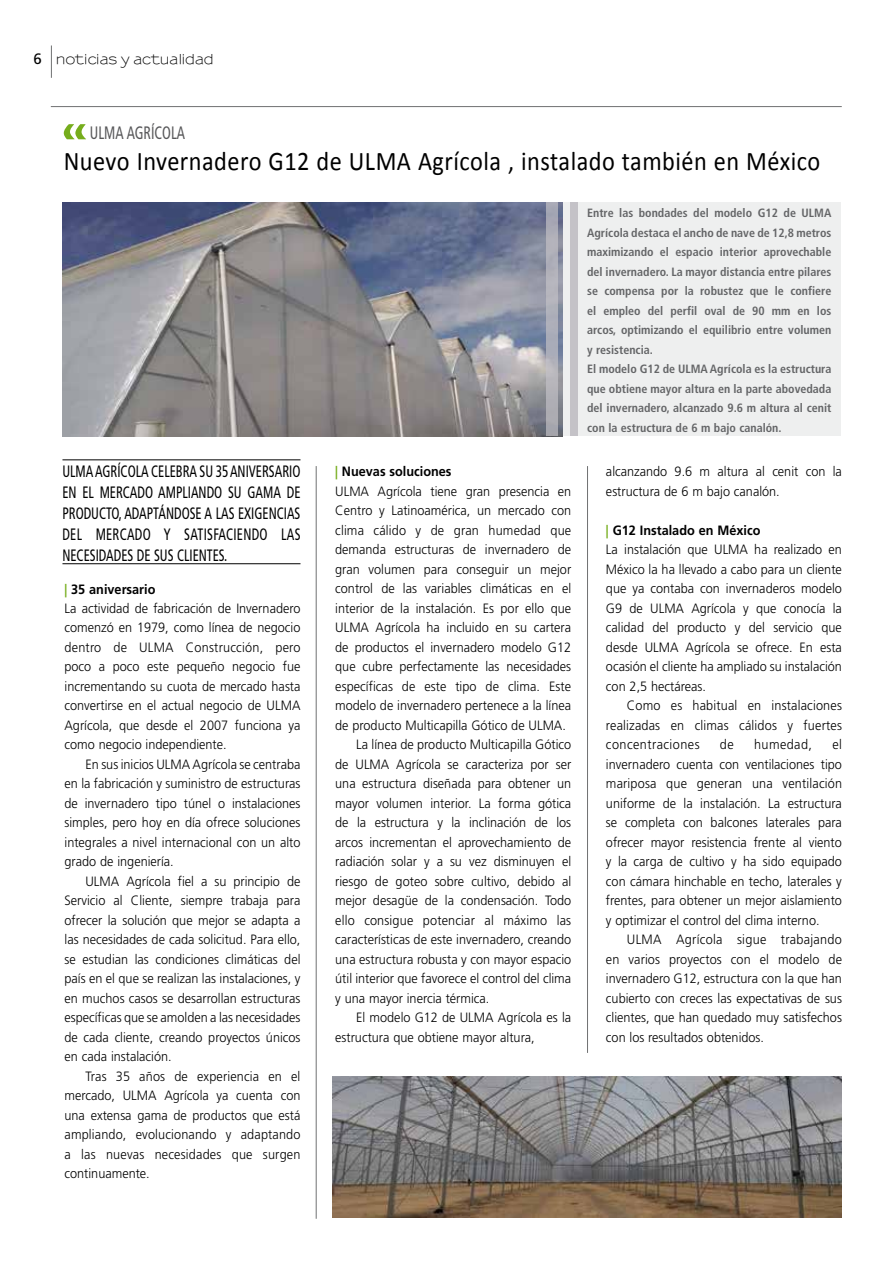
<style>
.page{position:relative;width:893px;height:1263px;background:#fff}
.page>*{position:absolute;margin:0;border:0;box-sizing:border-box;transform-origin:0 0}
.t1{font:27px "Calibri";letter-spacing:.02em;color:#000;scale:.9 1}
.t2{font:condensed 18px "Frutiger LT Std";color:#58585a;scale:.8 1}
.t3{font:condensed 16.5px/21px "Frutiger LT Std";color:#000;text-align:justify;scale:.8 1}
.t4{font:300 13.5px/19.5px "Frutiger LT Std";color:#000;text-align:justify;scale:.94 1}
.t5{font:600 13.5px "Sansumi";color:#000}
.t6{font:700 13.5px "Frutiger LT Std";color:#000;scale:.94 1}
.t7{font:300 13.5px "Frutiger LT Std";letter-spacing:.035em;color:#000;scale:.94 1}
.t8{font:700 condensed 12px/19.5px "Frutiger LT Std";color:#646567}
.s1{font-family:"Frutiger LT Std";font-weight:400;font-size:15px}
.s2{font-weight:700;color:#76ad1c}
.s3{font-weight:700}
.s4{color:#76ad1c}
</style>
<div class="page">
<hr style="left:51px;top:45px;width:1px;height:33px;background:#707172">
<hr style="left:587px;top:466px;width:1px;height:587px;background:#707172">
<svg style="left:64px;top:124px;width:22px;height:15px"></svg>
<hr style="left:316px;top:466px;width:1px;height:753px;background:#707172">
<hr style="left:51px;top:106px;width:791px;height:1px;background:#707172">
<hr style="left:62px;top:459px;width:238px;height:1px;background:#000">
<hr style="left:62px;top:563px;width:238px;height:1px;background:#000">
<img style="left:332px;top:1077px;width:510px;height:141px">
<div style="left:537px;top:202px;width:304px;height:234px;background:#eeefef"></div>
<img style="left:62px;top:202px;width:501px;height:234px">
<svg style="left:546px;top:202px;width:12px;height:234px;background:#aeafb8"></svg>
<div style="left:571px;top:202px;width:7px;height:234px;background:#c4c2c7"></div>
<p class="t5" style="left:34px;top:52px;width:182px"><span class="s1">6</span> noticias y actualidad</p>
<h2 class="t2" style="left:90px;top:123px;width:121px">ULMA AGRÍCOLA</h2>
<h1 class="t1" style="left:64px;top:144px;width:842px">Nuevo Invernadero G12 de ULMA Agrícola , instalado también en México</h1>
<p class="t3" style="left:62px;top:461px;width:299px">ULMA AGRÍCOLA CELEBRA SU 35 ANIVERSARIO EN EL MERCADO AMPLIANDO SU GAMA DE PRODUCTO, ADAPTÁNDOSE A LAS EXIGENCIAS DEL MERCADO Y SATISFACIENDO LAS NECESIDADES DE SUS CLIENTES.</p>
<p class="t4" style="left:65px;top:579px;width:253px;text-align:left"><span class="s2">|</span> <span class="s3">35 aniversario<br></span>La actividad de fabricación de Invernadero comenzó en 1979, como línea de negocio dentro de ULMA Construcción, pero poco a poco este pequeño negocio fue incrementando su cuota de mercado hasta convertirse en el actual negocio de ULMA Agrícola, que desde el 2007 funciona ya como negocio independiente.</p>
<p class="t4" style="left:65px;top:755px;width:253px;text-indent:21px">En sus inicios ULMA Agrícola se centraba en la fabricación y suministro de estructuras de invernadero tipo túnel o instalaciones simples, pero hoy en día ofrece soluciones integrales a nivel internacional con un alto grado de ingeniería.</p>
<p class="t4" style="left:65px;top:872px;width:253px;text-indent:21px">ULMA Agrícola fiel a su principio de Servicio al Cliente, siempre trabaja para ofrecer la solución que mejor se adapta a las necesidades de cada solicitud. Para ello, se estudian las condiciones climáticas del país en el que se realizan las instalaciones, y en muchos casos se desarrollan estructuras específicas que se amolden a las necesidades de cada cliente, creando proyectos únicos en cada instalación.</p>
<p class="t4" style="left:65px;top:1067px;width:253px;text-indent:21px">Tras 35 años de experiencia en el mercado, ULMA Agrícola ya cuenta con una extensa gama de productos que está ampliando, evolucionando y adaptando a las nuevas necesidades que surgen continuamente.</p>
<p class="t6" style="left:335px;top:464px;width:125px"><span class="s4">|</span> Nuevas soluciones</p>
<p class="t4" style="left:335px;top:482px;width:253px">ULMA Agrícola tiene gran presencia en</p>
<p class="t4" style="left:335px;top:501px;width:253px">Centro y Latinoamérica, un mercado con</p>
<p class="t4" style="left:335px;top:521px;width:253px">clima cálido y de gran humedad que</p>
<p class="t4" style="left:335px;top:540px;width:253px">demanda estructuras de invernadero de</p>
<p class="t4" style="left:335px;top:560px;width:253px">gran volumen para conseguir un mejor</p>
<p class="t4" style="left:335px;top:579px;width:253px">control de las variables climáticas en el</p>
<p class="t4" style="left:335px;top:598px;width:252px">interior de la instalación. Es por ello que</p>
<p class="t4" style="left:335px;top:618px;width:252px">ULMA Agrícola ha incluido en su cartera</p>
<p class="t4" style="left:335px;top:637px;width:252px">de productos el invernadero modelo G12</p>
<p class="t4" style="left:335px;top:657px;width:253px">que cubre perfectamente las necesidades</p>
<p class="t4" style="left:335px;top:676px;width:252px">específicas de este tipo de clima. Este</p>
<p class="t4" style="left:335px;top:696px;width:252px">modelo de invernadero pertenece a la línea</p>
<p class="t4" style="left:335px;top:715px;width:247px">de producto Multicapilla Gótico de ULMA.</p>
<p class="t4" style="left:356px;top:735px;width:230px">La línea de producto Multicapilla Gótico</p>
<p class="t4" style="left:335px;top:754px;width:253px">de ULMA Agrícola se caracteriza por ser</p>
<p class="t4" style="left:335px;top:774px;width:253px">una estructura diseñada para obtener un</p>
<p class="t4" style="left:335px;top:793px;width:253px">mayor volumen interior. La forma gótica</p>
<p class="t4" style="left:335px;top:813px;width:252px">de la estructura y la inclinación de los</p>
<p class="t4" style="left:335px;top:832px;width:252px">arcos incrementan el aprovechamiento de</p>
<p class="t4" style="left:335px;top:852px;width:253px">radiación solar y a su vez disminuyen el</p>
<p class="t4" style="left:335px;top:871px;width:253px">riesgo de goteo sobre cultivo, debido al</p>
<p class="t4" style="left:335px;top:891px;width:253px">mejor desagüe de la condensación. Todo</p>
<p class="t4" style="left:335px;top:910px;width:252px">ello consigue potenciar al máximo las</p>
<p class="t4" style="left:335px;top:930px;width:253px">características de este invernadero, creando</p>
<p class="t4" style="left:335px;top:949px;width:253px">una estructura robusta y con mayor espacio</p>
<p class="t4" style="left:335px;top:969px;width:253px">útil interior que favorece el control del clima</p>
<p class="t4" style="left:335px;top:988px;width:165px">y una mayor inercia térmica.</p>
<p class="t4" style="left:356px;top:1008px;width:230px">El modelo G12 de ULMA Agrícola es la</p>
<p class="t4" style="left:335px;top:1027px;width:214px">estructura que obtiene mayor altura,</p>
<p class="t8" style="left:587px;top:203px;width:246px">Entre las bondades del modelo G12 de ULMA Agrícola destaca el ancho de nave de 12,8 metros maximizando el espacio interior aprovechable del invernadero. La mayor distancia entre pilares se compensa por la robustez que le confiere el empleo del perfil oval de 90 mm en los arcos, optimizando el equilibrio entre volumen y resistencia.<br>El modelo G12 de ULMA Agrícola es la estructura que obtiene mayor altura en la parte abovedada del invernadero, alcanzado 9.6 m altura al cenit con la estructura de 6 m bajo canalón.</p>
<p class="t4" style="left:606px;top:462px;width:253px">alcanzando 9.6 m altura al cenit con la estructura de 6 m bajo canalón.</p>
<p class="t4" style="left:606px;top:520px;width:253px;text-align:left"><span class="s2">|</span> <span class="s3">G12 Instalado en México<br></span>La instalación que ULMA ha realizado en México la ha llevado a cabo para un cliente que ya contaba con invernaderos modelo G9 de ULMA Agrícola y que conocía la calidad del producto y del servicio que desde ULMA Agrícola se ofrece. En esta ocasión el cliente ha ampliado su instalación con 2,5 hectáreas.</p>
<p class="t4" style="left:606px;top:696px;width:253px;text-indent:21px">Como es habitual en instalaciones realizadas en climas cálidos y fuertes concentraciones</p>
<p class="t4" style="left:606px;top:735px;width:253px;text-indent:226px">el invernadero cuenta con ventilaciones tipo mariposa que generan una ventilación uniforme de la instalación. La estructura se completa con balcones laterales para ofrecer mayor resistencia frente al viento y la carga de cultivo y ha sido equipado con cámara hinchable en techo, laterales y frentes, para obtener un mejor aislamiento y optimizar el control del clima interno.</p>
<p class="t4" style="left:606px;top:930px;width:253px;text-indent:21px">ULMA Agrícola sigue trabajando en varios proyectos con el modelo de invernadero G12, estructura con la que han cubierto con creces las expectativas de sus clientes, que han quedado muy satisfechos con los resultados obtenidos.</p>
<p class="t4" style="left:720px;top:735px;width:16px">de</p>
<p class="t7" style="left:754px;top:737px;width:63px">humedad,</p>
</div>
